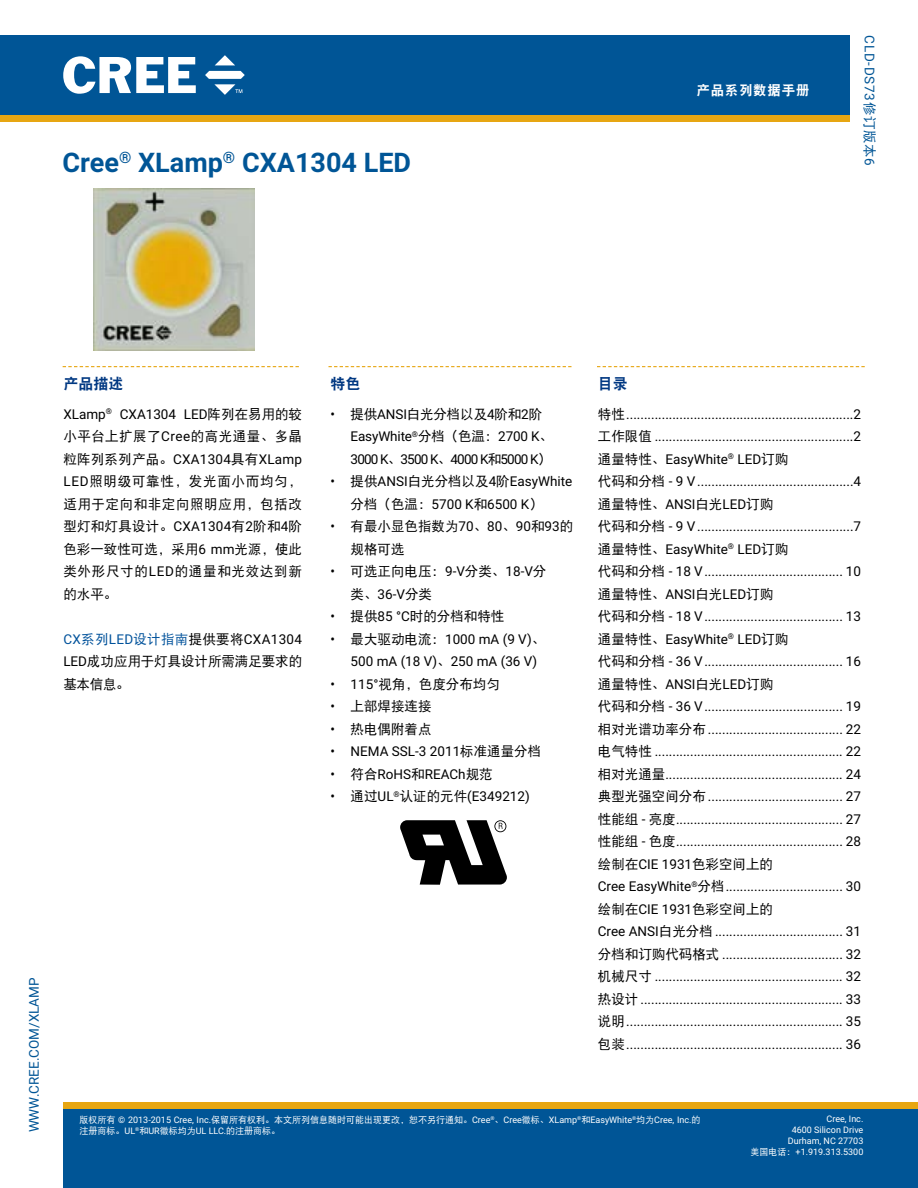
<style>
.page{position:relative;width:918px;height:1188px;background:#fff}
.page>*{position:absolute;margin:0;border:0;box-sizing:border-box;transform-origin:0 0}
.t1{font:700 27px "Roboto";color:#005596}
.t2{font:15px "DFP Hei W9";color:#003882}
.t3{font:13.5px/22.5px "Roboto";color:#000}
.t4{font:13.5px/22.5px "DFP Hei W5";color:#000}
.t5{font:13.5px/22.5px "Roboto";letter-spacing:-.06em;color:#000}
.t6{font:13.5px "Roboto";color:#005596}
.t7{font:13.5px "Roboto";letter-spacing:.02em;color:#000}
.t8{font:13.5px "DFP Hei W5";letter-spacing:.035em;color:#000}
.t9{font:13.5px "DFP Hei W9";letter-spacing:.05em;color:#fff}
.t10{font:13.5px "Roboto";color:#fff}
.t11{font:9px/10.8px "Roboto";color:#fff;text-align:right}
.t12{font:9px "DFP Hei W5";color:#fff}
.s1{font-family:"DFP Hei W5"}
.s2{font-family:"Roboto"}
.s3{color:#00529b}
.s4{font-family:"DFP Hei W5";color:#00529b}
</style>
<div class="page">
<div style="left:63px;top:1108px;width:855px;height:80px;background:#005596"></div>
<div style="left:0;top:115px;width:850px;height:7px;background:#e7a612"></div>
<div style="left:0;top:35px;width:850px;height:80px;background:#005596"></div>
<svg style="left:63px;top:56px;width:133px;height:38px"></svg>
<svg style="left:215px;top:55px;width:20px;height:10px"></svg>
<svg style="left:205px;top:71px;width:40px;height:24px"></svg>
<div style="left:63px;top:1102px;width:855px;height:6px;background:#e7a612"></div>
<svg style="left:63px;top:366px;width:236px;height:1px"></svg>
<svg style="left:328px;top:366px;width:244px;height:1px"></svg>
<svg style="left:597px;top:366px;width:268px;height:1px"></svg>
<svg style="left:400px;top:820px;width:107px;height:65px"></svg>
<img style="left:94px;top:189px;width:161px;height:161px">
<h1 class="t1" style="left:63px;top:143px;width:350px">Cree<sup>®</sup> XLamp<sup>®</sup> CXA1304 LED</h1>
<p class="t9" style="left:697px;top:84px;width:114px">产品系列数据手册</p>
<p class="t6" style="left:879px;top:35px;width:132px;rotate:90deg">CLD-DS73<span class="s1">修订版本</span>6</p>
<p class="t6" style="left:25px;top:1132px;width:157px;rotate:-90deg">WWW.CREE.COM/XLAMP</p>
<p class="t2" style="left:63px;top:376px;width:61px">产品描述</p>
<p class="t3" style="left:63px;top:402px;width:240px">XLamp<sup>®</sup> CXA1304 LED<span class="s1">阵列在易用的较</span></p>
<p class="t8" style="left:63px;top:430px;width:240px">小平台上扩展了<span class="s2">Cree</span>的高光通量、多晶</p>
<p class="t3" style="left:63px;top:447px;width:240px"><span class="s1">粒阵列系列产品。</span>CXA1304<span class="s1">具有</span>XLamp</p>
<p class="t4" style="left:63px;top:470px;width:240px;text-align:justify"><span class="s2">LED</span>照明级可靠性，发光面小而均匀，适用于定向和非定向照明应用，包括改型灯和灯具设计。<span class="s2">CXA1304</span>有<span class="s2">2</span>阶和<span class="s2">4</span>阶色彩一致性可选，采用<span class="s2">6 mm</span>光源，使此类外形尺寸的<span class="s2">LED</span>的通量和光效达到新的水平。</p>
<p class="t7" style="left:63px;top:629px;width:240px"><span class="s3">CX</span><span class="s4">系列</span><span class="s3">LED</span><span class="s4">设计指南</span><span class="s1">提供要将</span>CXA1304</p>
<p class="t4" style="left:63px;top:650px;width:240px"><span class="s2">LED</span>成功应用于灯具设计所需满足要求的基本信息。</p>
<p class="t2" style="left:330px;top:376px;width:31px">特色</p>
<p class="t4" style="left:330px;top:403px;width:213px"><span class="s2">•</span> 提供<span class="s2">ANSI</span>白光分档以及<span class="s2">4</span>阶和<span class="s2">2</span>阶</p>
<p class="t5" style="left:351px;top:425px;width:204px">EasyWhite<sup>®</sup><span class="s1">分档（色温：</span>2700 K<span class="s1">、<br></span>3000 K<span class="s1">、</span>3500 K<span class="s1">、</span>4000 K<span class="s1">和</span>5000 K<span class="s1">）</span></p>
<p class="t3" style="left:351px;top:470px;width:223px;text-indent:-20px">• <span class="s1">提供</span>ANSI<span class="s1">白光分档以及</span>4<span class="s1">阶</span>EasyWhite<span class="s1">分档（色温：</span>5700 K<span class="s1">和</span>6500 K<span class="s1">）</span></p>
<p class="t4" style="left:351px;top:515px;width:224px;text-indent:-20px"><span class="s2">•</span> 有最小显色指数为<span class="s2">70</span>、<span class="s2">80</span>、<span class="s2">90</span>和<span class="s2">93</span>的规格可选</p>
<p class="t4" style="left:351px;top:560px;width:197px;text-indent:-20px"><span class="s2">•</span> 可选正向电压：<span class="s2">9-V</span>分类、<span class="s2">18-V</span>分类、<span class="s2">36-V</span>分类</p>
<p class="t4" style="left:330px;top:605px;width:176px"><span class="s2">•</span> 提供<span class="s2">85 °C</span>时的分档和特性</p>
<p class="t3" style="left:351px;top:627px;width:196px;text-indent:-20px">• <span class="s1">最大驱动电流：</span>1000 mA (9 V)<span class="s1">、<br></span>500 mA (18 V)<span class="s1">、</span>250 mA (36 V)</p>
<p class="t4" style="left:330px;top:673px;width:171px"><span class="s2">• 115°</span>视角，色度分布均匀</p>
<p class="t4" style="left:330px;top:695px;width:103px"><span class="s2">•</span> 上部焊接连接</p>
<p class="t4" style="left:330px;top:718px;width:103px"><span class="s2">•</span> 热电偶附着点</p>
<p class="t3" style="left:330px;top:740px;width:212px">• NEMA SSL-3 2011<span class="s1">标准通量分档</span></p>
<p class="t3" style="left:330px;top:762px;width:164px">• <span class="s1">符合</span>RoHS<span class="s1">和</span>REACh<span class="s1">规范</span></p>
<p class="t3" style="left:330px;top:785px;width:201px">• <span class="s1">通过</span>UL<sup>®</sup><span class="s1">认证的元件</span>(E349212)</p>
<p class="t2" style="left:598px;top:377px;width:31px">目录</p>
<p class="t3" style="left:598px;top:402px;width:265px"><span class="s1">特性</span> ................................................................2<span class="s1">工作限值</span> ........................................................2<span class="s1">通量特性、</span>EasyWhite<sup>®</sup> LED<span class="s1">订购<br>代码和分档</span> - 9 V ............................................4</p>
<p class="t4" style="left:598px;top:493px;width:177px">通量特性、<span class="s2">ANSI</span>白光<span class="s2">LED</span>订购</p>
<p class="t3" style="left:598px;top:515px;width:265px"><span class="s1">代码和分档</span> - 9 V ............................................7<span class="s1">通量特性、</span>EasyWhite<sup>®</sup> LED<span class="s1">订购<br>代码和分档</span> - 18 V ....................................... 10</p>
<p class="t4" style="left:598px;top:583px;width:177px">通量特性、<span class="s2">ANSI</span>白光<span class="s2">LED</span>订购</p>
<p class="t3" style="left:598px;top:605px;width:265px"><span class="s1">代码和分档</span> - 18 V ....................................... 13<span class="s1">通量特性、</span>EasyWhite<sup>®</sup> LED<span class="s1">订购<br>代码和分档</span> - 36 V ....................................... 16</p>
<p class="t4" style="left:598px;top:673px;width:177px">通量特性、<span class="s2">ANSI</span>白光<span class="s2">LED</span>订购</p>
<p class="t3" style="left:598px;top:695px;width:265px;text-align:justify"><span class="s1">代码和分档</span> - 36 V ....................................... 19<span class="s1">相对光谱功率分布</span> ...................................... 22<span class="s1">电气特性</span> ..................................................... 22<span class="s1">相对光通量</span> .................................................. 24<span class="s1">典型光强空间分布</span> ...................................... 27<span class="s1">性能组</span> - <span class="s1">亮度</span> ............................................... 27<span class="s1">性能组</span> - <span class="s1">色度</span> ............................................... 28</p>
<p class="t4" style="left:598px;top:853px;width:177px">绘制在<span class="s2">CIE 1931</span>色彩空间上的</p>
<p class="t3" style="left:598px;top:875px;width:265px">Cree EasyWhite<sup>®</sup><span class="s1">分档</span> ................................. 30</p>
<p class="t4" style="left:598px;top:898px;width:177px">绘制在<span class="s2">CIE 1931</span>色彩空间上的</p>
<p class="t3" style="left:598px;top:920px;width:265px;text-align:justify">Cree ANSI<span class="s1">白光分档</span> .................................... 31<span class="s1">分档和订购代码格式</span> .................................. 32<span class="s1">机械尺寸</span> ..................................................... 32<span class="s1">热设计</span> ......................................................... 33<span class="s1">说明</span> ............................................................. 35<span class="s1">包装</span> ............................................................. 36</p>
<p class="t11" style="left:80px;top:1114px;width:622px"><span class="s1">版权所有</span> © 2013-2015 Cree, Inc.<span class="s1">保留所有权利。本文所列信息随时可能出现更改，恕不另行通知。</span>Cree<sup>®</sup><span class="s1">、</span>Cree<span class="s1">徽标、</span>XLamp<sup>®</sup><span class="s1">和</span>EasyWhite<sup>®</sup><span class="s1">均为</span>Cree, Inc.<span class="s1">的</span></p>
<p class="t12" style="left:80px;top:1126px;width:202px">注册商标。<span class="s2">UL</span><sup>®</sup>和<span class="s2">UR</span>徽标均为<span class="s2">UL LLC.</span>的注册商标。</p>
<p class="t11" style="left:751px;top:1113px;width:114px">Cree, Inc.<br>4600 Silicon Drive<br>Durham, NC 27703<br><span class="s1">美国电话：</span>+1.919.313.5300</p>
<p class="t10" style="left:856px;top:1145px;width:9px">1</p>
</div>
